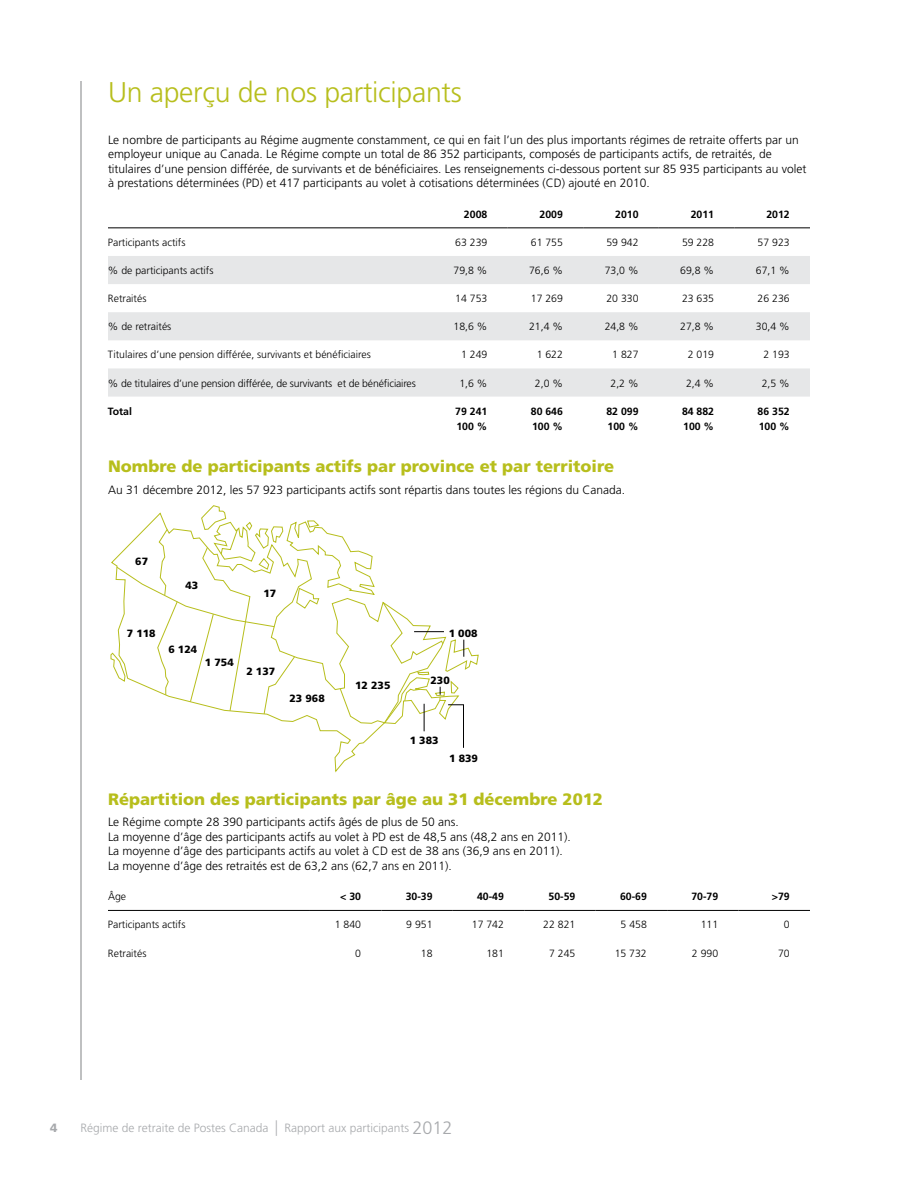
<style>
.page{position:relative;width:918px;height:1188px;background:#fff}
.page>*{position:absolute;margin:0;border:0;box-sizing:border-box;transform-origin:0 0}
.t1{font:300 28.5px "Frutiger";letter-spacing:-.01em;color:#b7be1c}
.t2{font:900 16.5px "Frutiger";color:#b7be1c}
.t3{font:300 12px/14.4px "Frutiger";color:#000}
.t4{font:300 12px "Frutiger";color:#a7a9ac}
.t5{font:900 12px "Frutiger";color:#a7a9ac}
.t6{font:300 10.5px "Frutiger";color:#000}
.t7{font:700 10.5px/15px "Frutiger LT Std";color:#000}
.t8{font:900 10.5px "Frutiger";color:#000}
.s1{font-size:15.6px}
.s2{font-size:18px}
</style>
<div class="page">
<hr style="left:81px;top:81px;width:1px;height:999px;background:#808285">
<svg style="left:108px;top:256px;width:702px;height:141px;fill:#e6e7e8"></svg>
<hr style="left:108px;top:227px;width:324px;height:1px;background:#000">
<hr style="left:432px;top:227px;width:76px;height:1px;background:#000">
<hr style="left:508px;top:227px;width:75px;height:1px;background:#000">
<hr style="left:583px;top:227px;width:76px;height:1px;background:#000">
<hr style="left:659px;top:227px;width:75px;height:1px;background:#000">
<hr style="left:734px;top:227px;width:76px;height:1px;background:#000">
<svg style="left:110px;top:505px;width:369px;height:244px"></svg>
<hr style="left:108px;top:910px;width:202px;height:1px;background:#000">
<hr style="left:310px;top:910px;width:71px;height:1px;background:#000">
<hr style="left:381px;top:910px;width:72px;height:1px;background:#000">
<hr style="left:453px;top:910px;width:71px;height:1px;background:#000">
<hr style="left:524px;top:910px;width:72px;height:1px;background:#000">
<hr style="left:596px;top:910px;width:71px;height:1px;background:#000">
<hr style="left:667px;top:910px;width:72px;height:1px;background:#000">
<hr style="left:739px;top:910px;width:71px;height:1px;background:#000">
<h1 class="t1" style="left:108px;top:76px;width:355px">Un aperçu de nos participants</h1>
<p class="t3" style="left:108px;top:133px;width:700px">Le nombre de participants au Régime augmente constamment, ce qui en fait l’un des plus importants régimes de retraite offerts par un employeur unique au Canada. Le Régime compte un total de 86 352 participants, composés de participants actifs, de retraités, de titulaires d’une pension différée, de survivants et de bénéficiaires. Les renseignements ci-dessous portent sur 85 935 participants au volet à prestations déterminées (PD) et 417 participants au volet à cotisations déterminées (CD) ajouté en 2010.</p>
<p class="t7" style="left:464px;top:207px;width:25px">2008</p>
<p class="t7" style="left:540px;top:207px;width:25px">2009</p>
<p class="t7" style="left:615px;top:207px;width:25px">2010</p>
<p class="t7" style="left:691px;top:207px;width:25px">2011</p>
<p class="t7" style="left:766px;top:207px;width:25px">2012</p>
<p class="t6" style="left:108px;top:236px;width:79px">Participants actifs</p>
<p class="t6" style="left:455px;top:236px;width:34px">63 239</p>
<p class="t6" style="left:531px;top:236px;width:34px">61 755</p>
<p class="t6" style="left:606px;top:236px;width:34px">59 942</p>
<p class="t6" style="left:682px;top:236px;width:34px">59 228</p>
<p class="t6" style="left:758px;top:236px;width:34px">57 923</p>
<p class="t6" style="left:108px;top:264px;width:107px">% de participants actifs</p>
<p class="t6" style="left:453px;top:264px;width:35px">79,8 %</p>
<p class="t6" style="left:529px;top:264px;width:35px">76,6 %</p>
<p class="t6" style="left:605px;top:264px;width:35px">73,0 %</p>
<p class="t6" style="left:680px;top:264px;width:35px">69,8 %</p>
<p class="t6" style="left:756px;top:264px;width:35px">67,1 %</p>
<p class="t6" style="left:108px;top:293px;width:40px">Retraités</p>
<p class="t6" style="left:455px;top:293px;width:34px">14 753</p>
<p class="t6" style="left:531px;top:293px;width:34px">17 269</p>
<p class="t6" style="left:606px;top:293px;width:34px">20 330</p>
<p class="t6" style="left:682px;top:293px;width:34px">23 635</p>
<p class="t6" style="left:758px;top:293px;width:34px">26 236</p>
<p class="t6" style="left:108px;top:321px;width:65px">% de retraités</p>
<p class="t6" style="left:453px;top:321px;width:35px">18,6 %</p>
<p class="t6" style="left:529px;top:321px;width:35px">21,4 %</p>
<p class="t6" style="left:605px;top:321px;width:35px">24,8 %</p>
<p class="t6" style="left:680px;top:321px;width:35px">27,8 %</p>
<p class="t6" style="left:756px;top:321px;width:35px">30,4 %</p>
<p class="t6" style="left:108px;top:349px;width:264px">Titulaires d’une pension différée, survivants et bénéficiaires</p>
<p class="t6" style="left:461px;top:349px;width:28px">1 249</p>
<p class="t6" style="left:537px;top:349px;width:28px">1 622</p>
<p class="t6" style="left:612px;top:349px;width:28px">1 827</p>
<p class="t6" style="left:688px;top:349px;width:28px">2 019</p>
<p class="t6" style="left:763px;top:349px;width:28px">2 193</p>
<p class="t6" style="left:108px;top:377px;width:309px">% de titulaires d’une pension différée, de survivants et de bénéficiaires</p>
<p class="t6" style="left:459px;top:377px;width:30px">1,6 %</p>
<p class="t6" style="left:535px;top:377px;width:30px">2,0 %</p>
<p class="t6" style="left:611px;top:377px;width:30px">2,2 %</p>
<p class="t6" style="left:686px;top:377px;width:30px">2,4 %</p>
<p class="t6" style="left:762px;top:377px;width:30px">2,5 %</p>
<p class="t7" style="left:108px;top:404px;width:25px">Total</p>
<p class="t7" style="left:455px;top:404px;width:34px">79 241<br>100 %</p>
<p class="t7" style="left:531px;top:404px;width:34px">80 646<br>100 %</p>
<p class="t7" style="left:606px;top:404px;width:34px">82 099<br>100 %</p>
<p class="t7" style="left:682px;top:404px;width:34px">84 882<br>100 %</p>
<p class="t7" style="left:758px;top:404px;width:34px">86 352<br>100 %</p>
<h2 class="t2" style="left:108px;top:457px;width:508px">Nombre de participants actifs par province et par territoire</h2>
<p class="t3" style="left:108px;top:482px;width:519px">Au 31 décembre 2012, les 57 923 participants actifs sont répartis dans toutes les régions du Canada.</p>
<p class="t8" style="left:135px;top:555px;width:14px">67</p>
<p class="t8" style="left:127px;top:627px;width:30px">7 118</p>
<p class="t8" style="left:185px;top:579px;width:14px">43</p>
<p class="t8" style="left:263px;top:587px;width:14px">17</p>
<p class="t8" style="left:168px;top:643px;width:30px">6 124</p>
<p class="t8" style="left:205px;top:656px;width:30px">1 754</p>
<p class="t8" style="left:246px;top:665px;width:30px">2 137</p>
<p class="t8" style="left:289px;top:692px;width:37px">23 968</p>
<p class="t8" style="left:355px;top:679px;width:37px">12 235</p>
<p class="t8" style="left:449px;top:627px;width:30px">1 008</p>
<p class="t8" style="left:431px;top:674px;width:21px">230</p>
<p class="t8" style="left:410px;top:734px;width:30px">1 383</p>
<p class="t8" style="left:449px;top:752px;width:30px">1 839</p>
<h2 class="t2" style="left:108px;top:789px;width:497px">Répartition des participants par âge au 31 décembre 2012</h2>
<p class="t3" style="left:108px;top:815px;width:464px">Le Régime compte 28 390 participants actifs âgés de plus de 50 ans.<br>La moyenne d’âge des participants actifs au volet à PD est de 48,5 ans (48,2 ans en 2011).<br>La moyenne d’âge des participants actifs au volet à CD est de 38 ans (36,9 ans en 2011).<br>La moyenne d’âge des retraités est de 63,2 ans (62,7 ans en 2011).</p>
<p class="t6" style="left:108px;top:891px;width:20px">Âge</p>
<p class="t7" style="left:340px;top:889px;width:22px">&lt; 30</p>
<p class="t7" style="left:406px;top:889px;width:28px">30-39</p>
<p class="t7" style="left:477px;top:889px;width:28px">40-49</p>
<p class="t7" style="left:549px;top:889px;width:28px">50-59</p>
<p class="t7" style="left:620px;top:889px;width:28px">60-69</p>
<p class="t7" style="left:691px;top:889px;width:28px">70-79</p>
<p class="t7" style="left:772px;top:889px;width:19px">&gt;79</p>
<p class="t6" style="left:108px;top:919px;width:79px">Participants actifs</p>
<p class="t6" style="left:335px;top:919px;width:28px">1 840</p>
<p class="t6" style="left:406px;top:919px;width:28px">9 951</p>
<p class="t6" style="left:472px;top:919px;width:34px">17 742</p>
<p class="t6" style="left:543px;top:919px;width:34px">22 821</p>
<p class="t6" style="left:621px;top:919px;width:28px">5 458</p>
<p class="t6" style="left:701px;top:919px;width:19px">111</p>
<p class="t6" style="left:784px;top:919px;width:7px">0</p>
<p class="t6" style="left:108px;top:947px;width:40px">Retraités</p>
<p class="t6" style="left:355px;top:947px;width:7px">0</p>
<p class="t6" style="left:421px;top:947px;width:13px">18</p>
<p class="t6" style="left:486px;top:947px;width:19px">181</p>
<p class="t6" style="left:549px;top:947px;width:28px">7 245</p>
<p class="t6" style="left:615px;top:947px;width:34px">15 732</p>
<p class="t6" style="left:692px;top:947px;width:28px">2 990</p>
<p class="t6" style="left:778px;top:947px;width:13px">70</p>
<p class="t5" style="left:50px;top:1120px;width:9px">4</p>
<p class="t4" style="left:81px;top:1121px;width:373px">Régime de retraite de Postes Canada <span class="s1">|</span> Rapport aux participants <span class="s2">2012</span></p>
</div>
